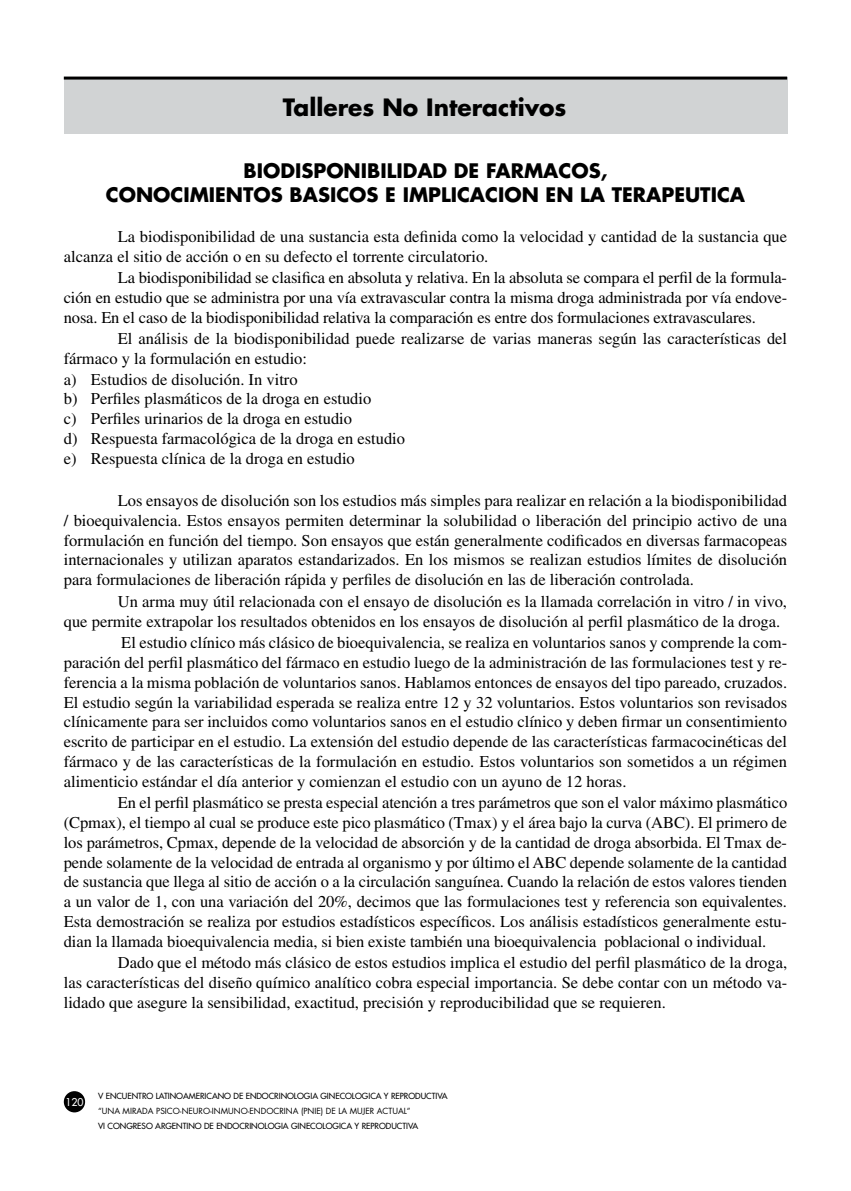
<style>
.page{position:relative;width:851px;height:1191px;background:#fff}
.page>*{position:absolute;margin:0;border:0;box-sizing:border-box;transform-origin:0 0}
.t1{font:700 23.25px "Futura Std";color:#000}
.t2{font:700 19.5px/23.4px "Futura Std";color:#000;text-align:center}
.t3{font:16.5px/19.8px "Times LT Std";color:#000;text-align:justify}
.t4{font:500 10.5px "Futura Std";color:#fff}
.t5{font:500 8.25px "Futura Std";color:#000}
.t6{font:8.25px "Futura Std";color:#000}
</style>
<div class="page">
<div style="left:64px;top:1091px;width:21px;height:21px;background:#000;border-radius:50%"></div>
<div style="left:64px;top:77px;width:723px;height:57px;background:#d1d3d4"></div>
<hr style="left:64px;top:77px;width:723px;height:3px;background:#000">
<h1 class="t1" style="left:283px;top:92px;width:285px">Talleres No Interactivos</h1>
<p class="t2" style="left:106px;top:159px;width:640px">BIODISPONIBILIDAD DE FARMACOS,<br>CONOCIMIENTOS BASICOS E IMPLICACION EN LA TERAPEUTICA</p>
<p class="t3" style="left:64px;top:226px;width:724px;text-indent:54px">La biodisponibilidad de una sustancia esta definida como la velocidad y cantidad de la sustancia que alcanza el sitio de acción o en su defecto el torrente circulatorio.</p>
<p class="t3" style="left:64px;top:267px;width:724px;text-indent:54px">La biodisponibilidad se clasifica en absoluta y relativa. En la absoluta se compara el perfil de la formula&shy;ción en estudio que se administra por una vía extravascular contra la misma droga administrada por vía endove&shy;nosa. En el caso de la biodisponibilidad relativa la comparación es entre dos formulaciones extravasculares.</p>
<p class="t3" style="left:64px;top:328px;width:724px;text-align:left;text-indent:54px">El análisis de la biodisponibilidad puede realizarse de varias maneras según las características del fármaco y la formulación en estudio:<br>a) Estudios de disolución. In vitro<br>b) Perfiles plasmáticos de la droga en estudio<br>c) Perfiles urinarios de la droga en estudio<br>d) Respuesta farmacológica de la droga en estudio<br>e) Respuesta clínica de la droga en estudio</p>
<p class="t3" style="left:64px;top:490px;width:724px;text-indent:54px">Los ensayos de disolución son los estudios más simples para realizar en relación a la biodisponibilidad / bioequivalencia. Estos ensayos permiten determinar la solubilidad o liberación del principio activo de una formulación en función del tiempo. Son ensayos que están generalmente codificados en diversas farmacopeas internacionales y utilizan aparatos estandarizados. En los mismos se realizan estudios límites de disolución para formulaciones de liberación rápida y perfiles de disolución en las de liberación controlada.</p>
<p class="t3" style="left:64px;top:591px;width:724px;text-indent:54px">Un arma muy útil relacionada con el ensayo de disolución es la llamada correlación in vitro / in vivo, que permite extrapolar los resultados obtenidos en los ensayos de disolución al perfil plasmático de la droga.</p>
<p class="t3" style="left:64px;top:632px;width:724px;text-indent:57px">El estudio clínico más clásico de bioequivalencia, se realiza en voluntarios sanos y comprende la com&shy;paración del perfil plasmático del fármaco en estudio luego de la administración de las formulaciones test y re&shy;ferencia a la misma población de voluntarios sanos. Hablamos entonces de ensayos del tipo pareado, cruzados.<br>El estudio según la variabilidad esperada se realiza entre 12 y 32 voluntarios. Estos voluntarios son revisados clínicamente para ser incluidos como voluntarios sanos en el estudio clínico y deben firmar un consentimiento escrito de participar en el estudio. La extensión del estudio depende de las características farmacocinéticas del fármaco y de las características de la formulación en estudio. Estos voluntarios son sometidos a un régimen alimenticio estándar el día anterior y comienzan el estudio con un ayuno de 12 horas.</p>
<p class="t3" style="left:64px;top:792px;width:724px;text-indent:54px">En el perfil plasmático se presta especial atención a tres parámetros que son el valor máximo plasmático (Cpmax), el tiempo al cual se produce este pico plasmático (Tmax) y el área bajo la curva (ABC). El primero de los parámetros, Cpmax, depende de la velocidad de absorción y de la cantidad de droga absorbida. El Tmax de&shy;pende solamente de la velocidad de entrada al organismo y por último el ABC depende solamente de la cantidad de sustancia que llega al sitio de acción o a la circulación sanguínea. Cuando la relación de estos valores tienden a un valor de 1, con una variación del 20%, decimos que las formulaciones test y referencia son equivalentes.<br>Esta demostración se realiza por estudios estadísticos específicos. Los análisis estadísticos generalmente estu&shy;dian la llamada bioequivalencia media, si bien existe también una bioequivalencia poblacional o individual.</p>
<p class="t3" style="left:64px;top:953px;width:724px;text-indent:54px">Dado que el método más clásico de estos estudios implica el estudio del perfil plasmático de la droga, las características del diseño químico analítico cobra especial importancia. Se debe contar con un método va&shy;lidado que asegure la sensibilidad, exactitud, precisión y reproducibilidad que se requieren.</p>
<p class="t4" style="left:65px;top:1095px;width:20px">120</p>
<p class="t5" style="left:98px;top:1090px;width:351px">V ENCUENTRO LATINOAMERICANO DE ENDOCRINOLOGIA GINECOLOGICA Y REPRODUCTIVA</p>
<p class="t6" style="left:98px;top:1105px;width:314px">“UNA MIRADA PSICO-NEURO-INMUNO-ENDOCRINA (PNIE) DE LA MUJER ACTUAL”</p>
<p class="t5" style="left:98px;top:1120px;width:322px">VI CONGRESO ARGENTINO DE ENDOCRINOLOGIA GINECOLOGICA Y REPRODUCTIVA</p>
</div>
